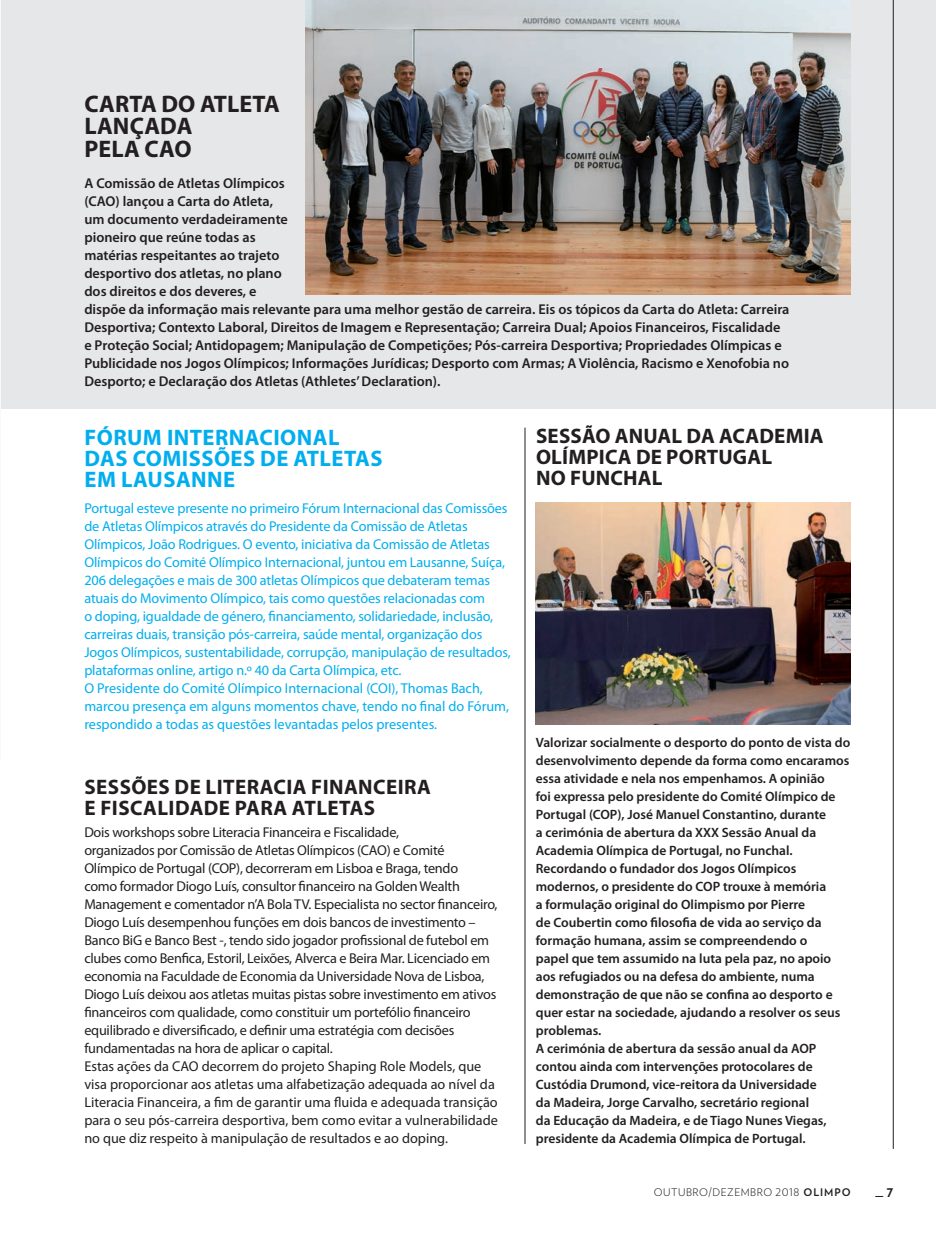
<style>
.page{position:relative;width:936px;height:1234px;background:#fff}
.page>*{position:absolute;margin:0;border:0;box-sizing:border-box;transform-origin:0 0}
._01_noticias01_tit{font:700 24px/22.5px "Myriad Pro";letter-spacing:.005em;color:#231f20}
._01_noticias02_tit{font:700 22.5px "Myriad Pro";letter-spacing:.02em;color:#00aeef}
._01_noticias03_tit{font:700 21px "Myriad Pro";letter-spacing:.02em;color:#231f20}
._01_noticias01_tit-2{font:700 21px/21px "Myriad Pro";letter-spacing:.01em;color:#231f20}
.t1{font:700 15px "Verlag";color:#231f20}
._01_noticias02_txt{font:14.25px/18px "Myriad Pro";letter-spacing:-.01em;color:#00aeef}
._01noticias03_txt{font:14.25px/18px "Myriad Pro";letter-spacing:-.02em;color:#231f20}
._01_noticias01_txt{font:600 14.25px/18px "Myriad Pro";color:#231f20}
._01noticias03_txt-2{font:14.25px/18px "Myriad Pro";color:#231f20}
._01_noticias01_txt-2{font:600 13.5px/18px "Myriad Pro";color:#231f20}
.t2{font:300 10.5px "Verlag";letter-spacing:.05em;color:#231f20}
.s1{font-weight:700}
</style>
<div class="page">
<div style="left:2px;top:0;width:933px;height:408px;background:#e6e7e9"></div>
<img style="left:305px;top:0;width:545px;height:294px">
<img style="left:536px;top:502px;width:314px;height:222px">
<hr style="left:524px;top:427px;width:1px;height:716px;background:#231f20">
<hr style="left:892px;top:0;width:1px;height:1148px;background:#231f20">
<p class="_01_noticias01_tit" style="left:85px;top:91px;width:197px">CARTA DO ATLETA<br>LANÇADA</p>
<p class="_01_noticias01_tit" style="left:85px;top:136px;width:108px">PELA CAO</p>
<p class="_01_noticias01_txt" style="left:84px;top:174px;width:706px">A Comissão de Atletas Olímpicos<br>(CAO) lançou a Carta do Atleta,<br>um documento verdadeiramente<br>pioneiro que reúne todas as<br>matérias respeitantes ao trajeto<br>desportivo dos atletas, no plano<br>dos direitos e dos deveres, e<br>dispõe da informação mais relevante para uma melhor gestão de carreira. Eis os tópicos da Carta do Atleta: Carreira Desportiva; Contexto Laboral, Direitos de Imagem e Representação; Carreira Dual; Apoios Financeiros, Fiscalidade e Proteção Social; Antidopagem; Manipulação de Competições; Pós-carreira Desportiva; Propriedades Olímpicas e Publicidade nos Jogos Olímpicos; Informações Jurídicas; Desporto com Armas; A Violência, Racismo e Xenofobia no Desporto; e Declaração dos Atletas (Athletes’ Declaration).</p>
<p class="_01_noticias01_tit-2" style="left:536px;top:425px;width:289px">SESSÃO ANUAL DA ACADEMIA<br>OLÍMPICA DE PORTUGAL</p>
<p class="_01_noticias01_tit-2" style="left:536px;top:467px;width:128px">NO FUNCHAL</p>
<p class="_01_noticias02_tit" style="left:85px;top:422px;width:256px">FÓRUM INTERNACIONAL</p>
<p class="_01_noticias02_tit" style="left:85px;top:443px;width:299px">DAS COMISSÕES DE ATLETAS</p>
<p class="_01_noticias02_tit" style="left:85px;top:464px;width:152px">EM LAUSANNE</p>
<p class="_01_noticias02_txt" style="left:84px;top:498px;width:428px">Portugal esteve presente no primeiro Fórum Internacional das Comissões de Atletas Olímpicos através do Presidente da Comissão de Atletas Olímpicos, João Rodrigues. O evento, iniciativa da Comissão de Atletas Olímpicos do Comité Olímpico Internacional, juntou em Lausanne, Suíça, 206 delegações e mais de 300 atletas Olímpicos que debateram temas atuais do Movimento Olímpico, tais como questões relacionadas com<br>o doping, igualdade de género, financiamento, solidariedade, inclusão, carreiras duais, transição pós-carreira, saúde mental, organização dos Jogos Olímpicos, sustentabilidade, corrupção, manipulação de resultados, plataformas online, artigo n.º 40 da Carta Olímpica, etc.</p>
<p class="_01_noticias02_txt" style="left:84px;top:678px;width:426px">O Presidente do Comité Olímpico Internacional (COI), Thomas Bach, marcou presença em alguns momentos chave, tendo no final do Fórum, respondido a todas as questões levantadas pelos presentes.</p>
<p class="_01_noticias03_tit" style="left:85px;top:772px;width:348px">SESSÕES DE LITERACIA FINANCEIRA</p>
<p class="_01_noticias03_tit" style="left:85px;top:793px;width:292px">E FISCALIDADE PARA ATLETAS</p>
<p class="_01noticias03_txt" style="left:84px;top:822px;width:414px">Dois workshops sobre Literacia Financeira e Fiscalidade,<br>organizados por Comissão de Atletas Olímpicos (CAO) e Comité Olímpico de Portugal (COP), decorreram em Lisboa e Braga, tendo<br>como formador Diogo Luís, consultor financeiro na Golden Wealth Management e comentador n’A Bola TV. Especialista no sector financeiro, Diogo Luís desempenhou funções em dois bancos de investimento – Banco BiG e Banco Best -, tendo sido jogador profissional de futebol em clubes como Benfica, Estoril, Leixões, Alverca e Beira Mar. Licenciado em economia na Faculdade de Economia da Universidade Nova de Lisboa, Diogo Luís deixou aos atletas muitas pistas sobre investimento em ativos financeiros com qualidade, como constituir um portefólio financeiro equilibrado e diversificado, e definir uma estratégia com decisões fundamentadas na hora de aplicar o capital.</p>
<p class="_01noticias03_txt-2" style="left:84px;top:1056px;width:415px">Estas ações da CAO decorrem do projeto Shaping Role Models, que visa proporcionar aos atletas uma alfabetização adequada ao nível da Literacia Financeira, a fim de garantir uma fluida e adequada transição para o seu pós-carreira desportiva, bem como evitar a vulnerabilidade no que diz respeito à manipulação de resultados e ao doping.</p>
<p class="_01_noticias01_txt-2" style="left:536px;top:732px;width:316px">Valorizar socialmente o desporto do ponto de vista do desenvolvimento depende da forma como encaramos essa atividade e nela nos empenhamos. A opinião<br>foi expressa pelo presidente do Comité Olímpico de Portugal (COP), José Manuel Constantino, durante<br>a cerimónia de abertura da XXX Sessão Anual da Academia Olímpica de Portugal, no Funchal.</p>
<p class="_01_noticias01_txt-2" style="left:536px;top:858px;width:306px">Recordando o fundador dos Jogos Olímpicos modernos, o presidente do COP trouxe à memória<br>a formulação original do Olimpismo por Pierre<br>de Coubertin como filosofia de vida ao serviço da formação humana, assim se compreendendo o papel que tem assumido na luta pela paz, no apoio aos refugiados ou na defesa do ambiente, numa demonstração de que não se confina ao desporto e quer estar na sociedade, ajudando a resolver os seus problemas.</p>
<p class="_01_noticias01_txt-2" style="left:536px;top:1038px;width:292px">A cerimónia de abertura da sessão anual da AOP contou ainda com intervenções protocolares de Custódia Drumond, vice-reitora da Universidade da Madeira, Jorge Carvalho, secretário regional da Educação da Madeira, e de Tiago Nunes Viegas, presidente da Academia Olímpica de Portugal.</p>
<p class="t2" style="left:654px;top:1183px;width:198px">OUTUBRO/DEZEMBRO 2018 <span class="s1">OLIMPO</span></p>
<p class="t1" style="left:875px;top:1179px;width:19px">_ 7</p>
</div>
